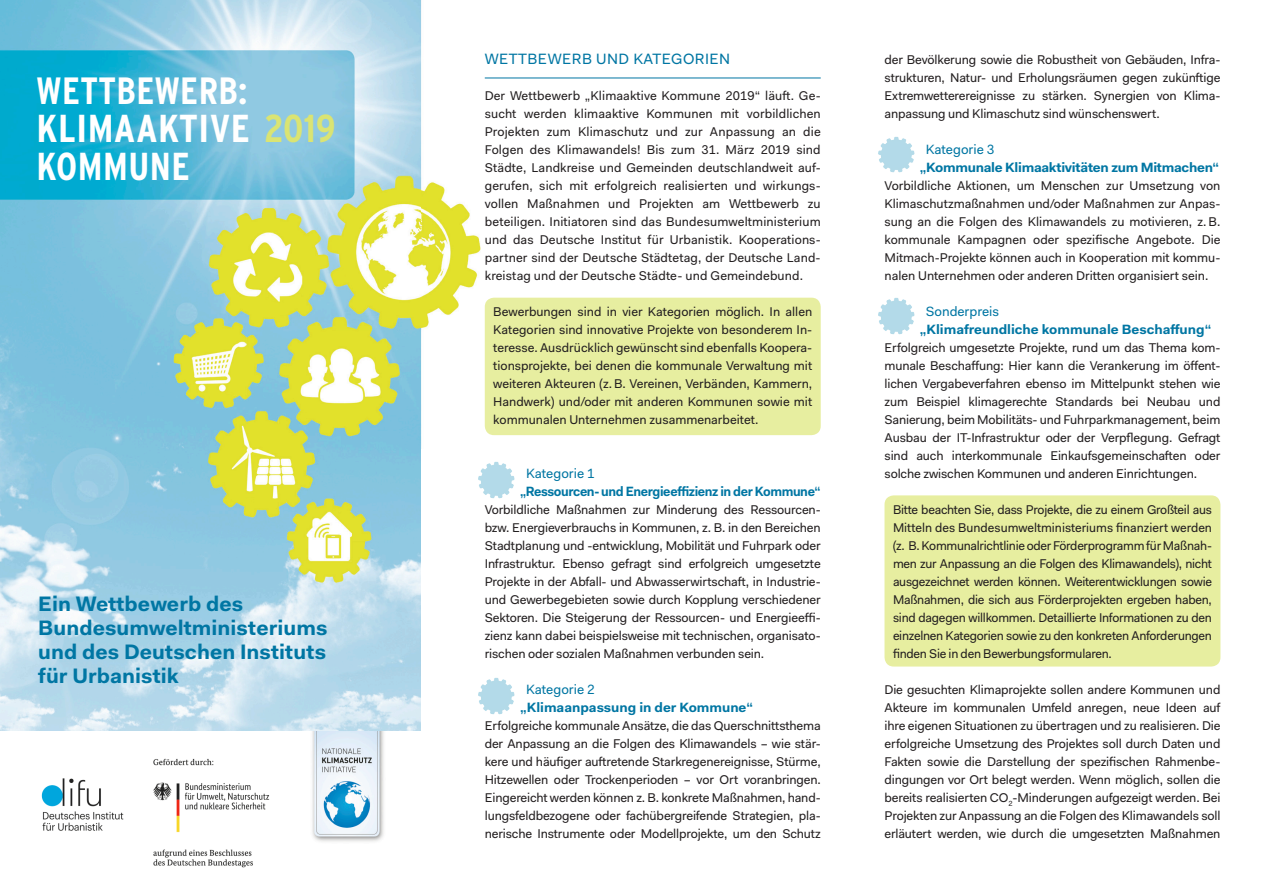
<style>
.page{position:relative;width:1263px;height:893px;background:#fff}
.page>*{position:absolute;margin:0;border:0;box-sizing:border-box;transform-origin:0 0}
.t1{font:700 condensed 38.85px/38px "Interstate";letter-spacing:.01em;color:#fff;scale:1.04 1}
.t2{font:700 condensed 37.95px "Interstate";letter-spacing:.01em;color:#fff}
.t3{font:700 21px/24px "Fakt Pro";letter-spacing:.005em;color:#0076a3}
.t4{font:15px "Fakt Pro";letter-spacing:.03em;color:#0076a3}
.t5{font:700 13.5px "Fakt Pro";color:#0076a3}
.t6{font:700 13.5px "Fakt Pro";letter-spacing:-.02em;color:#0076a3;scale:.93 1}
.t7{font:13.5px "Fakt Pro";color:#0076a3}
.t8{font:700 13.5px "Fakt Pro";letter-spacing:-.02em;color:#0076a3}
.t9{font:12.75px/18px "Fakt Pro";letter-spacing:-.01em;color:#231f20;text-align:justify}
.s1{color:#dae473}
</style>
<div class="page">
<img style="left:421px;top:175px;width:60px;height:274px">
<img style="left:41px;top:731px;width:343px;height:137px">
<div style="left:485px;top:298px;width:336px;height:137px;background:#e7eea0;border-radius:9px"></div>
<div style="left:884px;top:495px;width:336px;height:171px;background:#e7eea0;border-radius:9px"></div>
<svg style="left:0;top:0;width:421px;height:731px;background:#9ccfce"></svg>
<hr style="left:485px;top:78px;width:336px;height:1px;background:#0076a3">
<img style="left:478px;top:462px;width:37px;height:37px">
<img style="left:878px;top:136px;width:37px;height:37px">
<img style="left:878px;top:298px;width:37px;height:37px">
<img style="left:478px;top:677px;width:37px;height:38px">
<h2 class="t2" style="left:37px;top:69px;width:212px">WETTBEWERB:</h2>
<h1 class="t1" style="left:37px;top:109px;width:289px">KLIMAAKTIVE <span class="s1">2019<br></span>KOMMUNE</h1>
<h3 class="t3" style="left:38px;top:592px;width:291px">Ein Wettbewerb des<br>Bundesumweltministeriums und des Deutschen Instituts für Urbanistik</h3>
<p class="t4" style="left:485px;top:49px;width:247px">WETTBEWERB UND KATEGORIEN</p>
<p class="t9" style="left:485px;top:86px;width:337px">Der Wettbewerb „Klimaaktive Kommune 2019“ läuft. Ge&shy;sucht werden klimaaktive Kommunen mit vorbildlichen Projekten zum Klimaschutz und zur Anpassung an die Folgen des Klimawandels! Bis zum 31. März 2019 sind Städte, Landkreise und Gemeinden deutschlandweit auf&shy;gerufen, sich mit erfolgreich realisierten und wirkungs&shy;vollen Maßnahmen und Projekten am Wettbewerb zu beteiligen. Initiatoren sind das Bundesumweltministerium und das Deutsche Institut für Urbanistik. Kooperations&shy;partner sind der Deutsche Städtetag, der Deutsche Land&shy;kreistag und der Deutsche Städte- und Gemeindebund.</p>
<p class="t9" style="left:493px;top:302px;width:320px">Bewerbungen sind in vier Kategorien möglich. In allen Kategorien sind innovative Projekte von besonderem In&shy;teresse. Ausdrücklich gewünscht sind ebenfalls Koopera&shy;tionsprojekte, bei denen die kommunale Verwaltung mit weiteren Akteuren (z. B. Vereinen, Verbänden, Kammern, Handwerk) und/oder mit anderen Kommunen sowie mit kommunalen Unternehmen zusammenarbeitet.</p>
<p class="t7" style="left:526px;top:464px;width:70px">Kategorie 1</p>
<p class="t6" style="left:520px;top:482px;width:325px">„Ressourcen- und Energieeffizienz in der Kommune“</p>
<p class="t9" style="left:485px;top:500px;width:337px">Vorbildliche Maßnahmen zur Minderung des Ressourcen&shy;bzw. Energieverbrauchs in Kommunen, z. B. in den Bereichen Stadtplanung und -entwicklung, Mobilität und Fuhrpark oder Infrastruktur. Ebenso gefragt sind erfolgreich umgesetzte Projekte in der Abfall- und Abwasserwirtschaft, in Industrie&shy;und Gewerbegebieten sowie durch Kopplung verschiedener Sektoren. Die Steigerung der Ressourcen- und Energieeffi&shy;zienz kann dabei beispielsweise mit technischen, organisato&shy;rischen oder sozialen Maßnahmen verbunden sein.</p>
<p class="t7" style="left:526px;top:680px;width:70px">Kategorie 2</p>
<p class="t5" style="left:520px;top:698px;width:234px">„Klimaanpassung in der Kommune“</p>
<p class="t9" style="left:485px;top:716px;width:337px">Erfolgreiche kommunale Ansätze, die das Querschnittsthema der Anpassung an die Folgen des Klimawandels – wie stär&shy;kere und häufiger auftretende Starkregenereignisse, Stürme, Hitzewellen oder Trockenperioden – vor Ort voranbringen.<br>Eingereicht werden können z. B. konkrete Maßnahmen, hand&shy;lungsfeldbezogene oder fachübergreifende Strategien, pla&shy;nerische Instrumente oder Modellprojekte, um den Schutz</p>
<p class="t9" style="left:884px;top:50px;width:337px">der Bevölkerung sowie die Robustheit von Gebäuden, Infra&shy;strukturen, Natur- und Erholungsräumen gegen zukünftige Extremwetterereignisse zu stärken. Synergien von Klima&shy;anpassung und Klimaschutz sind wünschenswert.</p>
<p class="t7" style="left:926px;top:140px;width:70px">Kategorie 3</p>
<p class="t8" style="left:920px;top:158px;width:301px">„Kommunale Klimaaktivitäten zum Mitmachen“</p>
<p class="t9" style="left:884px;top:176px;width:337px">Vorbildliche Aktionen, um Menschen zur Umsetzung von Klimaschutzmaßnahmen und/oder Maßnahmen zur Anpas&shy;sung an die Folgen des Klimawandels zu motivieren, z. B. kommunale Kampagnen oder spezifische Angebote. Die Mitmach-Projekte können auch in Kooperation mit kommu&shy;nalen Unternehmen oder anderen Dritten organisiert sein.</p>
<p class="t7" style="left:926px;top:302px;width:75px">Sonderpreis</p>
<p class="t5" style="left:920px;top:320px;width:293px">„Klimafreundliche kommunale Beschaffung“</p>
<p class="t9" style="left:884px;top:338px;width:337px">Erfolgreich umgesetzte Projekte, rund um das Thema kom&shy;munale Beschaffung: Hier kann die Verankerung im öffent&shy;lichen Vergabeverfahren ebenso im Mittelpunkt stehen wie zum Beispiel klimagerechte Standards bei Neubau und Sanierung, beim Mobilitäts- und Fuhrparkmanagement, beim Ausbau der IT-Infrastruktur oder der Verpflegung. Gefragt sind auch interkommunale Einkaufsgemeinschaften oder solche zwischen Kommunen und anderen Einrichtungen.</p>
<p class="t9" style="left:893px;top:500px;width:320px">Bitte beachten Sie, dass Projekte, die zu einem Großteil aus Mitteln des Bundesumweltministeriums finanziert werden (z. B. Kommunalrichtlinie oder Förderprogramm für Maßnah&shy;men zur Anpassung an die Folgen des Klimawandels), nicht ausgezeichnet werden können. Weiterentwicklungen sowie Maßnahmen, die sich aus Förderprojekten ergeben haben, sind dagegen willkommen. Detaillierte Informationen zu den einzelnen Kategorien sowie zu den konkreten Anforderungen finden Sie in den Bewerbungsformularen.</p>
<p class="t9" style="left:884px;top:680px;width:337px">Die gesuchten Klimaprojekte sollen andere Kommunen und Akteure im kommunalen Umfeld anregen, neue Ideen auf ihre eigenen Situationen zu übertragen und zu realisieren. Die erfolgreiche Umsetzung des Projektes soll durch Daten und Fakten sowie die Darstellung der spezifischen Rahmenbe&shy;dingungen vor Ort belegt werden. Wenn möglich, sollen die bereits realisierten CO<sub>2</sub>-Minderungen aufgezeigt werden. Bei Projekten zur Anpassung an die Folgen des Klimawandels soll erläutert werden, wie durch die umgesetzten Maßnahmen</p>
</div>
